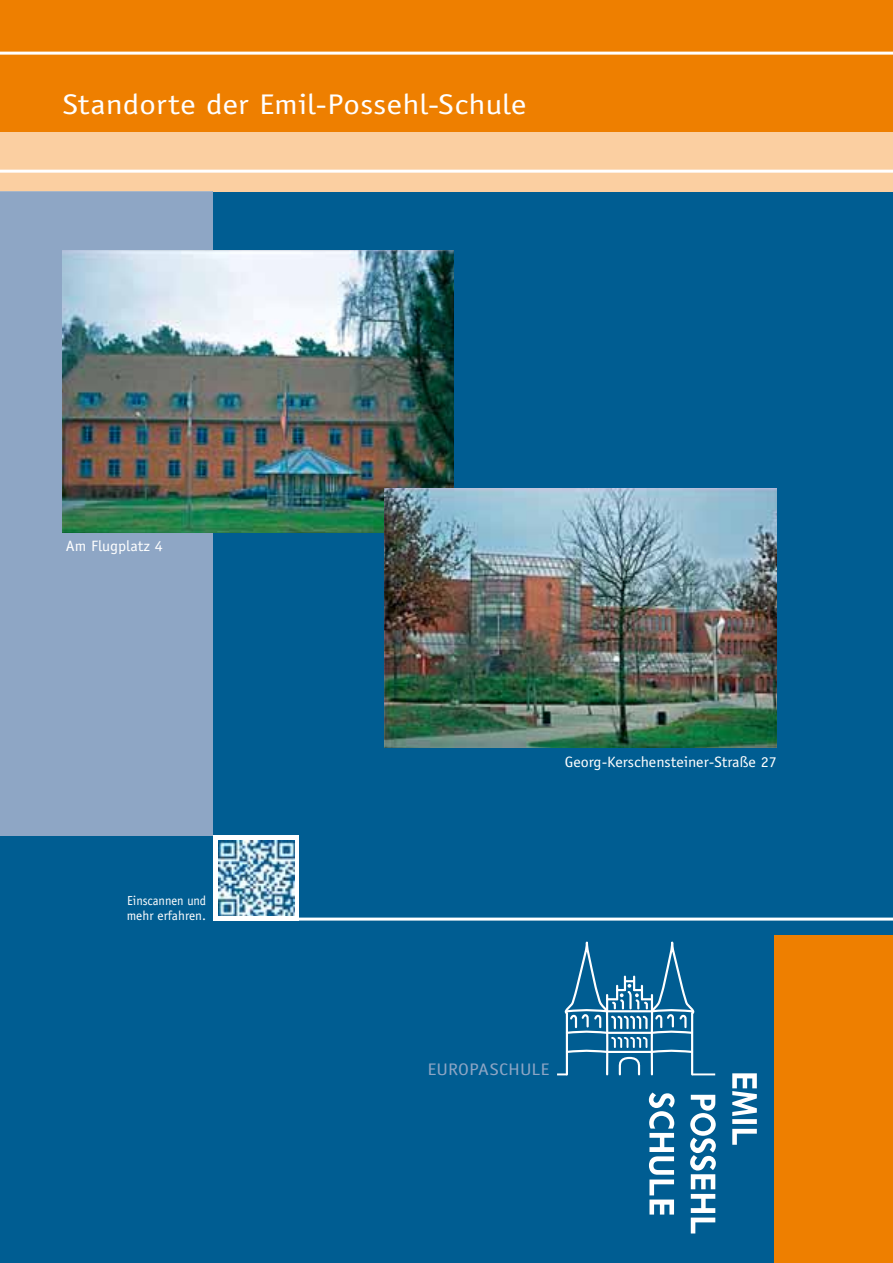
<style>
.page{position:relative;width:893px;height:1263px;background:#005d92}
.page>*{position:absolute;margin:0;border:0;box-sizing:border-box;transform-origin:0 0}
.t1{font:28.5px "Officina Sans";letter-spacing:.005em;color:#fff;scale:1.16 1}
.t2{font:16.8px "Officina Sans";letter-spacing:.005em;color:#8da5c4;scale:1.16 1}
.t3{font:15px "Officina Sans";color:#fff;scale:1.07 1}
.t4{font:13.2px/15.8px "Officina Sans";color:#fff;scale:.95 1}
</style>
<div class="page">
<div style="left:0;top:0;width:893px;height:132px;background:#ee7f00"></div>
<div style="left:774px;top:935px;width:119px;height:328px;background:#ee7f00"></div>
<div style="left:0;top:132px;width:893px;height:59px;background:#fbcfa1"></div>
<svg style="left:0;top:52px;width:893px;height:121px"></svg>
<svg style="left:690px;top:1095px;width:26px;height:138px"></svg>
<svg style="left:649px;top:1092px;width:26px;height:122px"></svg>
<svg style="left:732px;top:1073px;width:25px;height:72px"></svg>
<hr style="left:692px;top:1073px;width:23px;height:2px;background:#fff">
<div style="left:0;top:191px;width:213px;height:644px;background:#8ea6c5"></div>
<svg style="left:557px;top:942px;width:137px;height:134px"></svg>
<img style="left:63px;top:251px;width:390px;height:281px">
<hr style="left:298px;top:917px;width:595px;height:3px;background:#fff">
<div style="left:214px;top:835px;width:85px;height:86px;background:#fff"></div>
<img style="left:219px;top:840px;width:75px;height:76px">
<img style="left:384px;top:489px;width:393px;height:258px">
<h1 class="t1" style="left:63px;top:94px;width:401px">Standorte der Emil-Possehl-Schule</h1>
<p class="t3" style="left:66px;top:540px;width:92px">Am Flugplatz 4</p>
<p class="t4" style="left:127px;top:894px;width:85px">Einscannen und mehr erfahren.</p>
<p class="t3" style="left:565px;top:756px;width:200px">Georg-Kerschensteiner-Straße 27</p>
<p class="t2" style="left:427px;top:1063px;width:107px">EUROPASCHULE</p>
</div>
